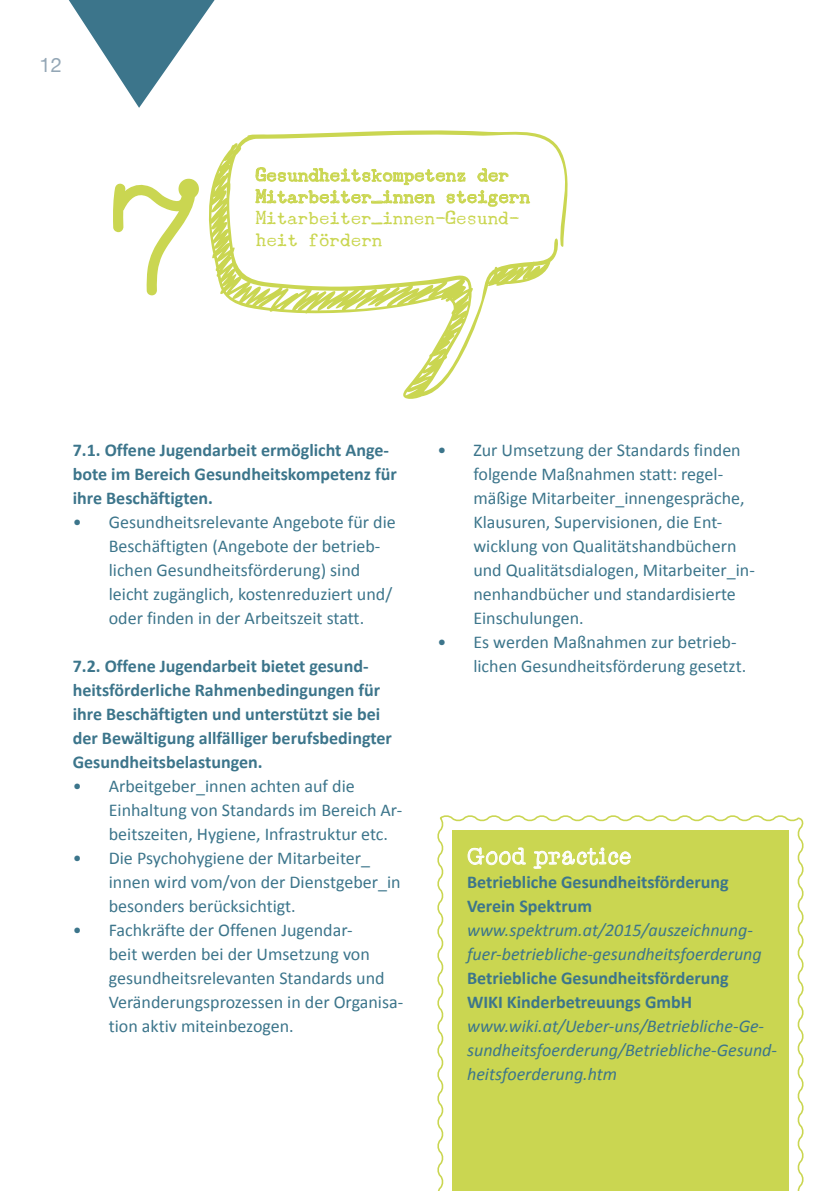
<style>
.page{position:relative;width:840px;height:1191px;background:#fff}
.page>*{position:absolute;margin:0;border:0;box-sizing:border-box;transform-origin:0 0}
.t1{font:170px "Ani Typewriter";color:#cad651}
.t2{font:24px "Ani Typewriter";color:#fff}
.t3{font:20px "Helvetica Neue";color:#94a7b6}
.t4{font:18px/24px "Calibri";color:#3c758b}
.t5{font:700 18px/24px "Calibri";color:#3c758b}
.t6{font:italic 18px/24px "Calibri";color:#3c758b}
.t7{font:18px/21.6px "Underwood Champion";color:#cad651}
</style>
<div class="page">
<svg style="left:69px;top:0;width:145px;height:108px"></svg>
<svg style="left:208px;top:130px;width:360px;height:269px"></svg>
<svg style="left:255px;top:166px;width:275px;height:41px"></svg>
<svg style="left:437px;top:815px;width:367px;height:376px;background:#cfda63"></svg>
<svg style="left:466px;top:846px;width:60px;height:29px;background:#d3dd71"></svg>
<svg style="left:532px;top:837px;width:99px;height:39px;background:#d1db69"></svg>
<p class="t3" style="left:40px;top:50px;width:24px">12</p>
<h1 class="t1" style="left:101px;top:165px;width:110px">7</h1>
<p class="t7" style="left:255px;top:164px;width:275px">Gesundheitskompetenz der<br>Mitarbeiter_innen steigern<br>Mitarbeiter_innen-Gesund&shy;heit fördern</p>
<p class="t5" style="left:73px;top:437px;width:325px">7.1. Offene Jugendarbeit ermöglicht Ange&shy;bote im Bereich Gesundheitskompetenz für ihre Beschäftigten.</p>
<p class="t4" style="left:109px;top:509px;width:288px;text-indent:-36px">• Gesundheitsrelevante Angebote für die Beschäftigten (Angebote der betrieb&shy;lichen Gesundheitsförderung) sind leicht zugänglich, kostenreduziert und/ oder finden in der Arbeitszeit statt.</p>
<p class="t5" style="left:73px;top:653px;width:320px">7.2. Offene Jugendarbeit bietet gesund&shy;heitsförderliche Rahmenbedingungen für ihre Beschäftigten und unterstützt sie bei der Bewältigung allfälliger berufsbedingter Gesundheitsbelastungen.</p>
<p class="t4" style="left:109px;top:773px;width:295px;text-indent:-36px">• Arbeitgeber_innen achten auf die<br>Einhaltung von Standards im Bereich Ar&shy;beitszeiten, Hygiene, Infrastruktur etc.</p>
<p class="t4" style="left:109px;top:845px;width:293px;text-indent:-36px">• Die Psychohygiene der Mitarbeiter_ innen wird vom/von der Dienstgeber_in besonders berücksichtigt.</p>
<p class="t4" style="left:109px;top:917px;width:296px;text-indent:-36px">• Fachkräfte der Offenen Jugendar-<br>beit werden bei der Umsetzung von gesundheitsrelevanten Standards und Veränderungsprozessen in der Organisa&shy;tion aktiv miteinbezogen.</p>
<p class="t4" style="left:473px;top:437px;width:283px;text-indent:-36px">• Zur Umsetzung der Standards finden folgende Maßnahmen statt: regel&shy;mäßige Mitarbeiter_innengespräche, Klausuren, Supervisionen, die Ent&shy;wicklung von Qualitätshandbüchern und Qualitätsdialogen, Mitarbeiter_in&shy;nenhandbücher und standardisierte Einschulungen.</p>
<p class="t4" style="left:473px;top:629px;width:274px;text-indent:-36px">• Es werden Maßnahmen zur betrieb&shy;lichen Gesundheitsförderung gesetzt.</p>
<h2 class="t2" style="left:467px;top:845px;width:166px">Good practice</h2>
<p class="t5" style="left:467px;top:869px;width:263px">Betriebliche Gesundheitsförderung<br>Verein Spektrum</p>
<p class="t6" style="left:467px;top:917px;width:296px">www.spektrum.at/2015/auszeichnung&shy;fuer-betriebliche-gesundheitsfoerderung</p>
<p class="t5" style="left:467px;top:965px;width:263px">Betriebliche Gesundheitsförderung<br>WIKI Kinderbetreuungs GmbH</p>
<p class="t6" style="left:467px;top:1013px;width:311px">www.wiki.at/Ueber-uns/Betriebliche-Ge&shy;sundheitsfoerderung/Betriebliche-Gesund&shy;heitsfoerderung.htm</p>
</div>
